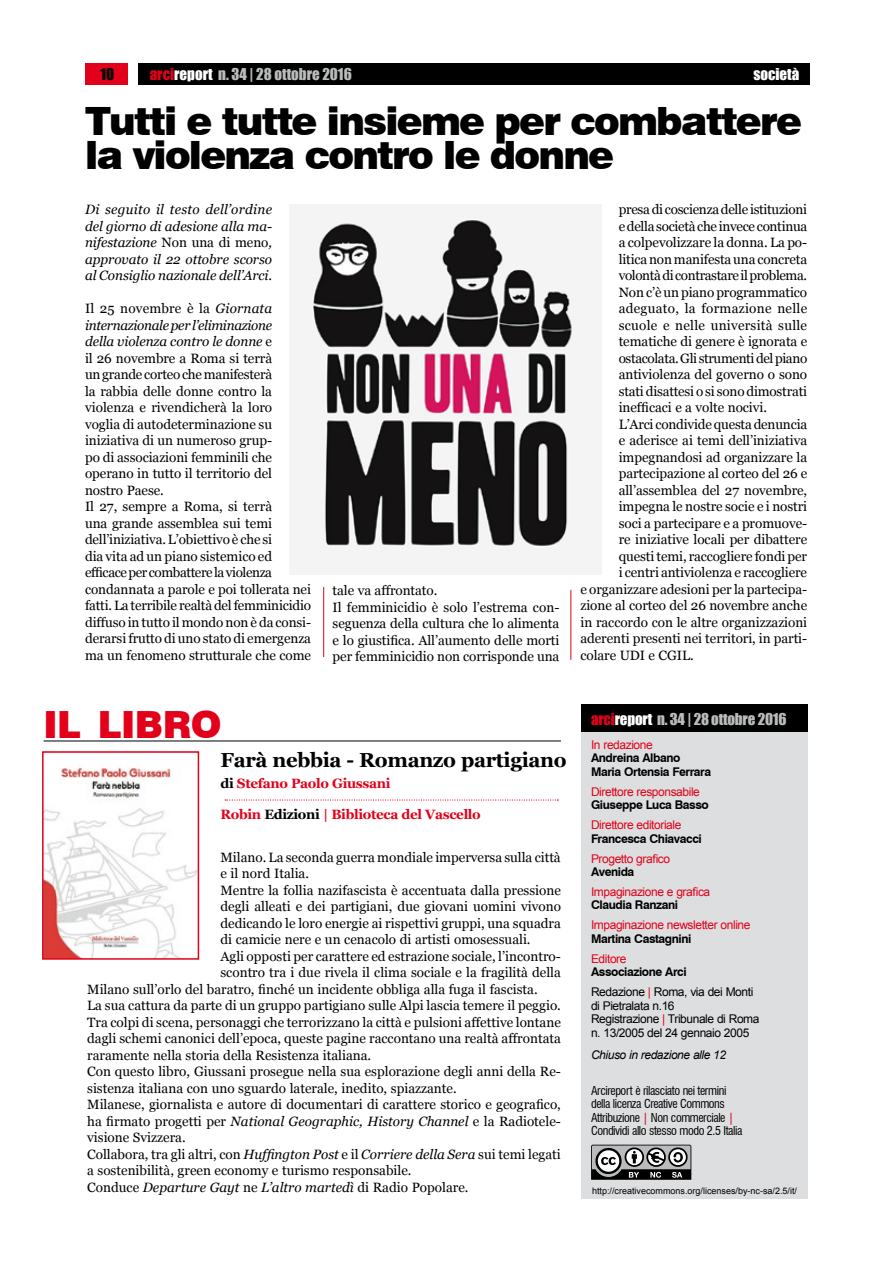
<style>
.page{position:relative;width:893px;height:1263px;background:#fff}
.page>*{position:absolute;margin:0;border:0;box-sizing:border-box;transform-origin:0 0}
.t1{font:900 39px/34.5px "Swiss 721 BT";letter-spacing:-.045em;color:#000}
.t2{font:900 37.5px "Swiss 721 BT";letter-spacing:-.015em;color:#e2001a}
.t3{font:700 20.25px "Georgia";letter-spacing:-.02em;color:#000}
.t4{font:15px "Impact";color:#b9bbbc}
.t5{font:15px "Impact";color:#fff}
.t6{font:15px "Impact";color:#000}
.t7{font:13.5px/16.5px "Georgia";letter-spacing:-.005em;color:#000}
.t8{font:italic 13.5px/16.5px "Georgia";letter-spacing:-.005em;color:#000;text-align:justify}
.t9{font:700 13.5px "Georgia";letter-spacing:-.025em;color:#e2001a}
.t10{font:13.5px "Georgia";letter-spacing:.02em;color:#000}
.t11{font:13.5px "Georgia";letter-spacing:-.03em;color:#000}
.t12{font:13.5px "Georgia";letter-spacing:-.025em;color:#000}
.t13{font:12px "Arial";letter-spacing:-.035em;color:#e2001a}
.t14{font:700 12px/13.5px "Swiss 721 BT";letter-spacing:-.035em;color:#000}
.t15{font:condensed 12px/13.5px "Swiss 721 BT";letter-spacing:-.035em;color:#000}
.t16{font:12px/13.5px "Arial";letter-spacing:-.035em;color:#000}
.t17{font:italic 12px "Arial";letter-spacing:-.035em;color:#000}
.t18{font:9px "Arial";color:#000}
.s1{color:#e2001a}
.s2{color:#fff}
.s3{font-style:normal}
.s4{font-style:italic}
.s5{color:#000}
</style>
<div class="page">
<div style="left:85px;top:64px;width:43px;height:21px;background:#e2001a"></div>
<div style="left:138px;top:64px;width:672px;height:21px;background:#000"></div>
<div style="left:581px;top:704px;width:227px;height:495px;background:#dddedf"></div>
<div style="left:581px;top:704px;width:227px;height:28px;background:#000"></div>
<svg style="left:591px;top:1145px;width:100px;height:35px;background:#747575"></svg>
<hr style="left:323px;top:587px;width:1px;height:70px;background:#e2001a">
<hr style="left:44px;top:741px;width:517px;height:1px;background:#000">
<img style="left:289px;top:204px;width:313px;height:370px">
<hr style="left:570px;top:590px;width:1px;height:70px;background:#e2001a">
<img style="left:45px;top:768px;width:151px;height:189px">
<div style="left:42px;top:751px;width:157px;height:209px;border:2px solid #e2001a"></div>
<svg style="left:225px;top:799px;width:333px;height:1px"></svg>
<p class="t6" style="left:100px;top:62px;width:15px">10</p>
<p class="t4" style="left:150px;top:62px;width:204px"><span class="s1">arci</span><span class="s2">report</span> n. 34 | 28 ottobre 2016</p>
<p class="t5" style="left:753px;top:62px;width:48px">società</p>
<h1 class="t1" style="left:85px;top:103px;width:719px">Tutti e tutte insieme per combattere la violenza contro le donne</h1>
<p class="t8" style="left:85px;top:202px;width:189px">Di seguito il testo dell’ordine del giorno di adesione alla ma&shy;nifestazione <span class="s3">Non una di meno</span>, approvato il 22 ottobre scorso al Consiglio nazionale dell’Arci<span class="s3">.</span></p>
<p class="t7" style="left:85px;top:301px;width:228px">Il 25 novembre è la <span class="s4">Giornata internazionale per l’eliminazione<br>della violenza contro le donne</span> e<br>il 26 novembre a Roma si terrà<br>un grande corteo che manifesterà<br>la rabbia delle donne contro la violenza e rivendicherà la loro<br>voglia di autodeterminazione su iniziativa di un numeroso grup-<br>po di associazioni femminili che operano in tutto il territorio del nostro Paese.<br>Il 27, sempre a Roma, si terrà<br>una grande assemblea sui temi dell’iniziativa. L’obiettivo è che si<br>dia vita ad un piano sistemico ed efficace per combattere la violenza condannata a parole e poi tollerata nei fatti. La terribile realtà del femminicidio diffuso in tutto il mondo non è da consi&shy;derarsi frutto di uno stato di emergenza ma un fenomeno strutturale che come</p>
<p class="t7" style="left:619px;top:202px;width:190px">presa di coscienza delle istituzioni</p>
<p class="t7" style="left:619px;top:218px;width:190px">e della società che invece continua</p>
<p class="t7" style="left:619px;top:235px;width:190px">a colpevolizzare la donna. La po-</p>
<p class="t7" style="left:619px;top:251px;width:190px">litica non manifesta una concreta</p>
<p class="t11" style="left:619px;top:267px;width:190px">volontà di contrastare il problema.</p>
<p class="t7" style="left:619px;top:284px;width:190px">Non c’è un piano programmatico</p>
<p class="t10" style="left:619px;top:300px;width:190px">adeguato, la formazione nelle</p>
<p class="t10" style="left:619px;top:317px;width:190px">scuole e nelle università sulle</p>
<p class="t7" style="left:619px;top:334px;width:190px">tematiche di genere è ignorata e</p>
<p class="t12" style="left:619px;top:350px;width:190px">ostacolata. Gli strumenti del piano</p>
<p class="t7" style="left:619px;top:367px;width:190px">antiviolenza del governo o sono</p>
<p class="t7" style="left:619px;top:383px;width:190px">stati disattesi o si sono dimostrati</p>
<p class="t7" style="left:619px;top:400px;width:150px">inefficaci e a volte nocivi.</p>
<p class="t7" style="left:619px;top:416px;width:190px">L’Arci condivide questa denuncia</p>
<p class="t7" style="left:619px;top:433px;width:190px">e aderisce ai temi dell’iniziativa</p>
<p class="t7" style="left:619px;top:449px;width:190px">impegnandosi ad organizzare la</p>
<p class="t7" style="left:619px;top:466px;width:190px">partecipazione al corteo del 26 e</p>
<p class="t7" style="left:619px;top:482px;width:190px">all’assemblea del 27 novembre,</p>
<p class="t7" style="left:619px;top:499px;width:190px">impegna le nostre socie e i nostri</p>
<p class="t7" style="left:619px;top:515px;width:190px">soci a partecipare e a promuove-</p>
<p class="t7" style="left:619px;top:532px;width:190px">re iniziative locali per dibattere</p>
<p class="t7" style="left:619px;top:548px;width:190px">questi temi, raccogliere fondi per</p>
<p class="t7" style="left:619px;top:565px;width:190px">i centri antiviolenza e raccogliere</p>
<p class="t7" style="left:580px;top:581px;width:228px">e organizzare adesioni per la partecipa-</p>
<p class="t7" style="left:580px;top:598px;width:228px">zione al corteo del 26 novembre anche</p>
<p class="t7" style="left:580px;top:614px;width:228px">in raccordo con le altre organizzazioni</p>
<p class="t7" style="left:580px;top:631px;width:228px">aderenti presenti nei territori, in parti-</p>
<p class="t7" style="left:580px;top:647px;width:115px">colare UDI e CGIL.</p>
<p class="t7" style="left:333px;top:582px;width:228px">tale va affrontato.<br>Il femminicidio è solo l’estrema con&shy;seguenza della cultura che lo alimenta e lo giustifica. All’aumento delle morti per femminicidio non corrisponde una</p>
<h2 class="t2" style="left:44px;top:702px;width:180px">il libro</h2>
<h3 class="t3" style="left:220px;top:747px;width:348px">Farà nebbia - Romanzo partigiano</h3>
<p class="t9" style="left:220px;top:775px;width:172px"><span class="s5">di</span> Stefano Paolo Giussani</p>
<p class="t9" style="left:220px;top:806px;width:262px">Robin <span class="s5">Edizioni</span> | Biblioteca del Vascello</p>
<p class="t7" style="left:220px;top:849px;width:342px">Milano. La seconda guerra mondiale imperversa sulla città</p>
<p class="t7" style="left:220px;top:866px;width:90px">e il nord Italia.</p>
<p class="t7" style="left:220px;top:882px;width:342px">Mentre la follia nazifascista è accentuata dalla pressione</p>
<p class="t7" style="left:220px;top:899px;width:342px">degli alleati e dei partigiani, due giovani uomini vivono</p>
<p class="t7" style="left:220px;top:915px;width:342px">dedicando le loro energie ai rispettivi gruppi, una squadra</p>
<p class="t7" style="left:220px;top:932px;width:312px">di camicie nere e un cenacolo di artisti omosessuali.</p>
<p class="t7" style="left:220px;top:948px;width:342px">Agli opposti per carattere ed estrazione sociale, l’incontro-</p>
<p class="t7" style="left:220px;top:965px;width:342px">scontro tra i due rivela il clima sociale e la fragilità della</p>
<p class="t7" style="left:87px;top:981px;width:452px">Milano sull’orlo del baratro, finché un incidente obbliga alla fuga il fascista.</p>
<p class="t7" style="left:87px;top:998px;width:475px">La sua cattura da parte di un gruppo partigiano sulle Alpi lascia temere il peggio.</p>
<p class="t7" style="left:87px;top:1014px;width:475px">Tra colpi di scena, personaggi che terrorizzano la città e pulsioni affettive lontane</p>
<p class="t7" style="left:87px;top:1031px;width:475px">dagli schemi canonici dell’epoca, queste pagine raccontano una realtà affrontata</p>
<p class="t7" style="left:87px;top:1047px;width:286px">raramente nella storia della Resistenza italiana.</p>
<p class="t7" style="left:87px;top:1064px;width:475px">Con questo libro, Giussani prosegue nella sua esplorazione degli anni della Re-</p>
<p class="t7" style="left:87px;top:1080px;width:371px">sistenza italiana con uno sguardo laterale, inedito, spiazzante.</p>
<p class="t7" style="left:87px;top:1097px;width:475px">Milanese, giornalista e autore di documentari di carattere storico e geografico,</p>
<p class="t7" style="left:87px;top:1113px;width:475px">ha firmato progetti per <span class="s4">National Geographic, History Channel</span> e la Radiotele-</p>
<p class="t7" style="left:87px;top:1129px;width:100px">visione Svizzera.</p>
<p class="t7" style="left:87px;top:1146px;width:475px">Collabora, tra gli altri, con <span class="s4">Huffington Post</span> e il <span class="s4">Corriere della Sera</span> sui temi legati</p>
<p class="t7" style="left:87px;top:1162px;width:326px">a sostenibilità, green economy e turismo responsabile.</p>
<p class="t8" style="left:87px;top:1179px;width:383px"><span class="s3">Conduce</span> Departure Gayt <span class="s3">ne</span> L’altro martedì <span class="s3">di Radio Popolare.</span></p>
<p class="t4" style="left:591px;top:707px;width:197px"><span class="s1">arci</span><span class="s2">report</span> n. 34 | 28 ottobre 2016</p>
<p class="t13" style="left:591px;top:737px;width:63px">In redazione</p>
<p class="t14" style="left:591px;top:751px;width:122px">Andreina Albano<br>Maria Ortensia Ferrara</p>
<p class="t13" style="left:591px;top:784px;width:110px">Direttore responsabile</p>
<p class="t14" style="left:591px;top:798px;width:119px">Giuseppe Luca Basso</p>
<p class="t13" style="left:591px;top:817px;width:92px">Direttore editoriale</p>
<p class="t14" style="left:591px;top:831px;width:112px">Francesca Chiavacci</p>
<p class="t13" style="left:591px;top:850px;width:81px">Progetto grafico</p>
<p class="t14" style="left:591px;top:865px;width:45px">Avenida</p>
<p class="t13" style="left:591px;top:884px;width:121px">Impaginazione e grafica</p>
<p class="t14" style="left:591px;top:898px;width:89px">Claudia Ranzani</p>
<p class="t13" style="left:591px;top:917px;width:161px">Impaginazione newsletter online</p>
<p class="t14" style="left:591px;top:932px;width:102px">Martina Castagnini</p>
<p class="t13" style="left:591px;top:951px;width:37px">Editore</p>
<p class="t14" style="left:591px;top:965px;width:97px">Associazione Arci</p>
<p class="t16" style="left:591px;top:985px;width:170px">Redazione <span class="s1">|</span> Roma, via dei Monti di Pietralata n.16<br>Registrazione <span class="s1">|</span> Tribunale di Roma n. 13/2005 del 24 gennaio 2005</p>
<p class="t17" style="left:591px;top:1047px;width:137px">Chiuso in redazione alle 12</p>
<p class="t15" style="left:591px;top:1083px;width:153px">Arcireport è rilasciato nei termini della licenza Creative Commons Attribuzione <span class="s1">|</span> Non commerciale <span class="s1">| </span>Condividi allo stesso modo 2.5 Italia</p>
<p class="t18" style="left:592px;top:1185px;width:207px">http://creativecommons.org/licenses/by-nc-sa/2.5/it/</p>
</div>
